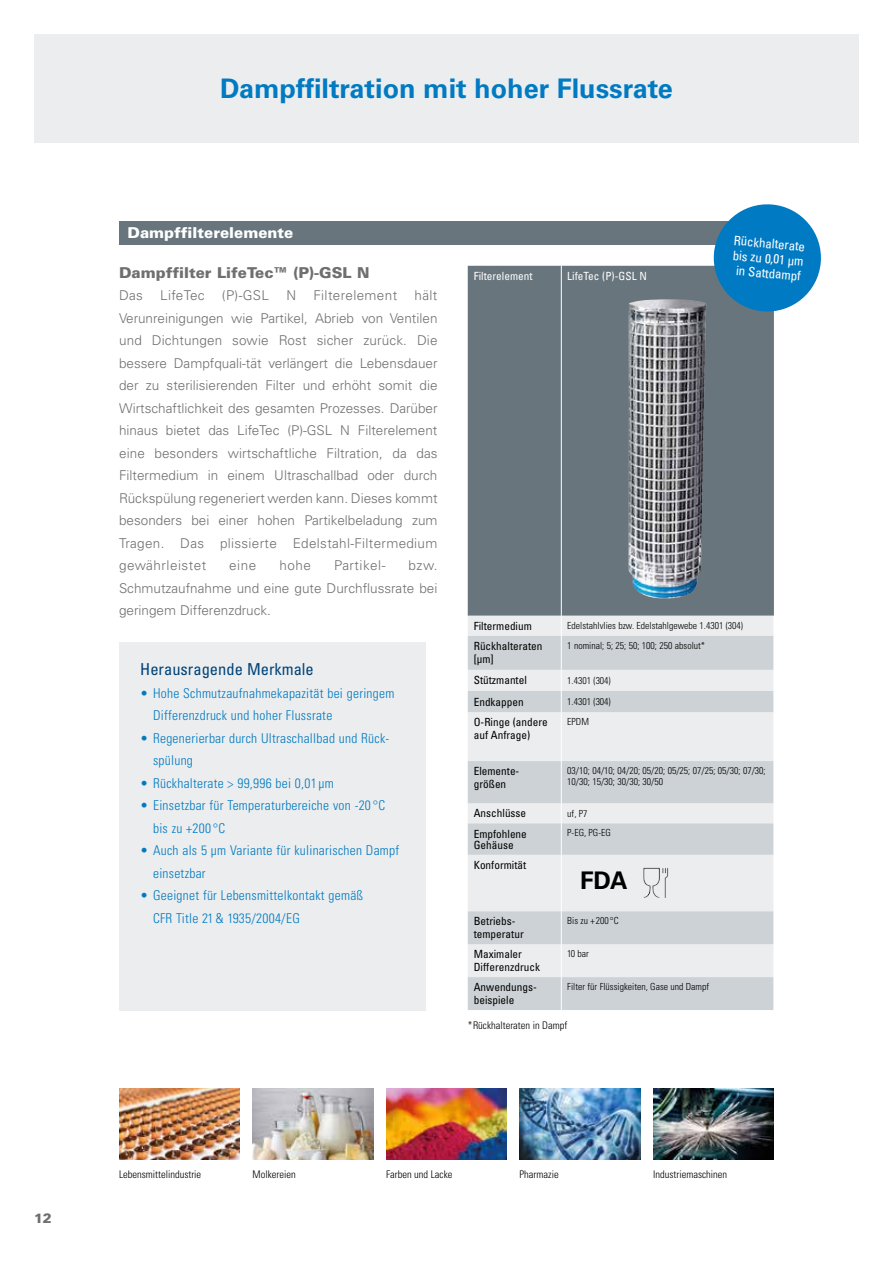
<style>
.page{position:relative;width:893px;height:1263px;background:#fff}
.page>*{position:absolute;margin:0;border:0;box-sizing:border-box;transform-origin:0 0}
.t1{font:700 27px "Univers LT Pro 65";color:#007ac2}
.t2{font:700 24.3px "Univers LT Pro 65";color:#000}
.t3{font:condensed 16.5px "Univers LT Pro";color:#004379}
.t4{font:900 15px "Univers LT Pro 75";color:#706f6f}
.t5{font:900 15px "Univers LT Pro 75";color:#fff}
.t6{font:300 13.5px/22.5px "Univers LT Pro 45";letter-spacing:.025em;color:#706f6f;text-align:justify}
.t7{font:300 condensed 13.5px/22.5px "Univers LT Std";letter-spacing:.02em;color:#007ac2}
.t8{font:900 13.5px "Univers LT Pro 75";color:#706f6f}
.t9{font:condensed 13.05px/14.9px "Univers LT Pro";color:#fff;text-align:center}
.t10{font:condensed 11.25px/12.8px "Univers LT Pro";color:#000}
.t11{font:condensed 11.25px "Univers LT Pro";color:#fff}
.t12{font:300 condensed 10.5px "Univers LT Std";color:#000}
.t13{font:300 condensed 9.75px/11.2px "Univers LT Std";color:#000}
</style>
<div class="page">
<div style="left:34px;top:34px;width:825px;height:108px;background:#ebedee"></div>
<img style="left:520px;top:1089px;width:120px;height:71px">
<img style="left:119px;top:1089px;width:121px;height:71px">
<img style="left:253px;top:1089px;width:120px;height:71px">
<img style="left:386px;top:1089px;width:121px;height:71px">
<img style="left:653px;top:1089px;width:121px;height:71px">
<div style="left:468px;top:266px;width:306px;height:350px;background:#68757d"></div>
<div style="left:468px;top:616px;width:305px;height:20px;background:#ebedee"></div>
<svg style="left:468px;top:636px;width:305px;height:374px;background:#dadee1"></svg>
<svg style="left:561px;top:670px;width:1px;height:42px"></svg>
<svg style="left:773px;top:691px;width:1px;height:21px"></svg>
<hr style="left:561px;top:712px;width:1px;height:49px;background:#fff">
<hr style="left:561px;top:761px;width:1px;height:42px;background:#fff">
<svg style="left:561px;top:803px;width:1px;height:20px"></svg>
<hr style="left:561px;top:823px;width:1px;height:32px;background:#fff">
<hr style="left:561px;top:855px;width:1px;height:56px;background:#fff">
<hr style="left:561px;top:911px;width:1px;height:33px;background:#fff">
<hr style="left:561px;top:944px;width:1px;height:33px;background:#fff">
<hr style="left:561px;top:977px;width:1px;height:33px;background:#fff">
<hr style="left:561px;top:266px;width:1px;height:350px;background:#fff">
<svg style="left:561px;top:616px;width:1px;height:20px"></svg>
<hr style="left:561px;top:636px;width:1px;height:34px;background:#fff">
<div style="left:119px;top:221px;width:655px;height:23px;background:#68757d"></div>
<div style="left:119px;top:642px;width:306px;height:369px;background:#ebedee"></div>
<img style="left:628px;top:299px;width:78px;height:299px">
<svg style="left:711px;top:204px;width:110px;height:110px"></svg>
<img style="left:643px;top:868px;width:25px;height:30px">
<p class="t8" style="left:34px;top:1209px;width:19px">12</p>
<h1 class="t1" style="left:220px;top:72px;width:454px">Dampffiltration mit hoher Flussrate</h1>
<p class="t5" style="left:128px;top:223px;width:167px">Dampffilterelemente</p>
<p class="t4" style="left:119px;top:263px;width:252px">Dampffilter LifeTec™ (P)-GSL N</p>
<p class="t6" style="left:119px;top:284px;width:25px">Das</p>
<p class="t6" style="left:160px;top:284px;width:46px">LifeTec</p>
<p class="t6" style="left:222px;top:284px;width:49px">(P)-GSL</p>
<p class="t6" style="left:286px;top:284px;width:11px">N</p>
<p class="t6" style="left:313px;top:284px;width:85px">Filterelement</p>
<p class="t6" style="left:119px;top:284px;width:320px;text-indent:295px">hält Verunreinigungen wie Partikel, Abrieb von Ventilen und Dichtungen sowie Rost sicher zurück. Die bessere Dampfquali-tät verlängert die Lebensdauer der zu sterilisierenden Filter und erhöht somit die Wirtschaftlichkeit des gesamten Prozesses. Darüber hinaus bietet das LifeTec (P)-GSL N Filterelement eine besonders wirtschaftliche Filtration, da das Filtermedium in einem Ultraschallbad oder durch Rückspülung regeneriert werden kann. Dieses kommt besonders bei einer hohen Partikelbeladung zum Tragen. Das plissierte Edelstahl-Filtermedium gewährleistet</p>
<p class="t6" style="left:229px;top:554px;width:29px">eine</p>
<p class="t6" style="left:279px;top:554px;width:33px">hohe</p>
<p class="t6" style="left:334px;top:554px;width:53px">Partikel-</p>
<p class="t6" style="left:119px;top:554px;width:320px;text-indent:289px">bzw.<br>Schmutzaufnahme und eine gute Durchflussrate bei geringem Differenzdruck.</p>
<p class="t11" style="left:474px;top:269px;width:60px">Filterelement</p>
<p class="t11" style="left:567px;top:269px;width:81px">LifeTec (P)-GSL N</p>
<p class="t9" style="left:734px;top:233px;width:73px;rotate:5deg">Rückhalterate bis zu 0,01 µm in Sattdampf</p>
<p class="t3" style="left:140px;top:659px;width:175px">Herausragende Merkmale</p>
<p class="t7" style="left:153px;top:682px;width:243px;text-indent:-13px">• Hohe Schmutzaufnahmekapazität bei geringem<br>Differenzdruck und hoher Flussrate</p>
<p class="t7" style="left:153px;top:727px;width:238px;text-indent:-13px">• Regenerierbar durch Ultraschallbad und Rück&shy;spülung</p>
<p class="t7" style="left:140px;top:772px;width:195px">• Rückhalterate &gt; 99,996 bei 0,01 µm</p>
<p class="t7" style="left:153px;top:794px;width:234px;text-indent:-13px">• Einsetzbar für Temperaturbereiche von -20 °C bis zu +200 °C</p>
<p class="t7" style="left:153px;top:839px;width:248px;text-indent:-13px">• Auch als 5 μm Variante für kulinarischen Dampf einsetzbar</p>
<p class="t7" style="left:153px;top:884px;width:212px;text-indent:-13px">• Geeignet für Lebensmittelkontakt gemäß<br>CFR Title 21 &amp; 1935/2004/EG</p>
<p class="t10" style="left:474px;top:619px;width:60px">Filtermedium</p>
<p class="t13" style="left:567px;top:620px;width:177px">Edelstahlvlies bzw. Edelstahlgewebe 1.4301 (304)</p>
<p class="t10" style="left:474px;top:639px;width:70px">Rückhalteraten [μm]</p>
<p class="t13" style="left:567px;top:640px;width:139px">1 nominal; 5; 25; 50; 100; 250 absolut*</p>
<p class="t10" style="left:474px;top:674px;width:55px">Stützmantel</p>
<p class="t13" style="left:567px;top:675px;width:45px">1.4301 (304)</p>
<p class="t10" style="left:474px;top:695px;width:51px">Endkappen</p>
<p class="t13" style="left:567px;top:696px;width:45px">1.4301 (304)</p>
<p class="t10" style="left:474px;top:716px;width:75px">O-Ringe (andere auf Anfrage)</p>
<p class="t13" style="left:567px;top:716px;width:23px">EPDM</p>
<p class="t10" style="left:474px;top:765px;width:47px">Elemente&shy;größen</p>
<p class="t13" style="left:567px;top:765px;width:200px">03/10; 04/10; 04/20; 05/20; 05/25; 07/25; 05/30; 07/30;<br>10/30; 15/30; 30/30; 30/50</p>
<p class="t10" style="left:474px;top:807px;width:54px">Anschlüsse</p>
<p class="t13" style="left:567px;top:808px;width:22px">uf, P7</p>
<p class="t10" style="left:474px;top:828px;width:55px;line-height:11.2px">Empfohlene<br>Gehäuse</p>
<p class="t13" style="left:567px;top:827px;width:45px">P-EG, PG-EG</p>
<p class="t10" style="left:474px;top:858px;width:54px">Konformität</p>
<h2 class="t2" style="left:580px;top:866px;width:49px">FDA</h2>
<p class="t10" style="left:474px;top:915px;width:51px">Betriebs&shy;temperatur</p>
<p class="t13" style="left:567px;top:915px;width:53px">Bis zu + 200°C</p>
<p class="t10" style="left:474px;top:948px;width:68px">Maximaler<br>Differenzdruck</p>
<p class="t13" style="left:567px;top:948px;width:23px">10 bar</p>
<p class="t10" style="left:474px;top:981px;width:65px">Anwendungs&shy;beispiele</p>
<p class="t13" style="left:567px;top:981px;width:143px">Filter für Flüssigkeiten, Gase und Dampf</p>
<p class="t12" style="left:468px;top:1018px;width:101px">*Rückhalteraten in Dampf</p>
<p class="t12" style="left:119px;top:1168px;width:84px">Lebensmittelindustrie</p>
<p class="t12" style="left:253px;top:1168px;width:45px">Molkereien</p>
<p class="t12" style="left:386px;top:1168px;width:68px">Farben und Lacke</p>
<p class="t12" style="left:520px;top:1168px;width:41px">Pharmazie</p>
<p class="t12" style="left:653px;top:1168px;width:76px">Industriemaschinen</p>
</div>
